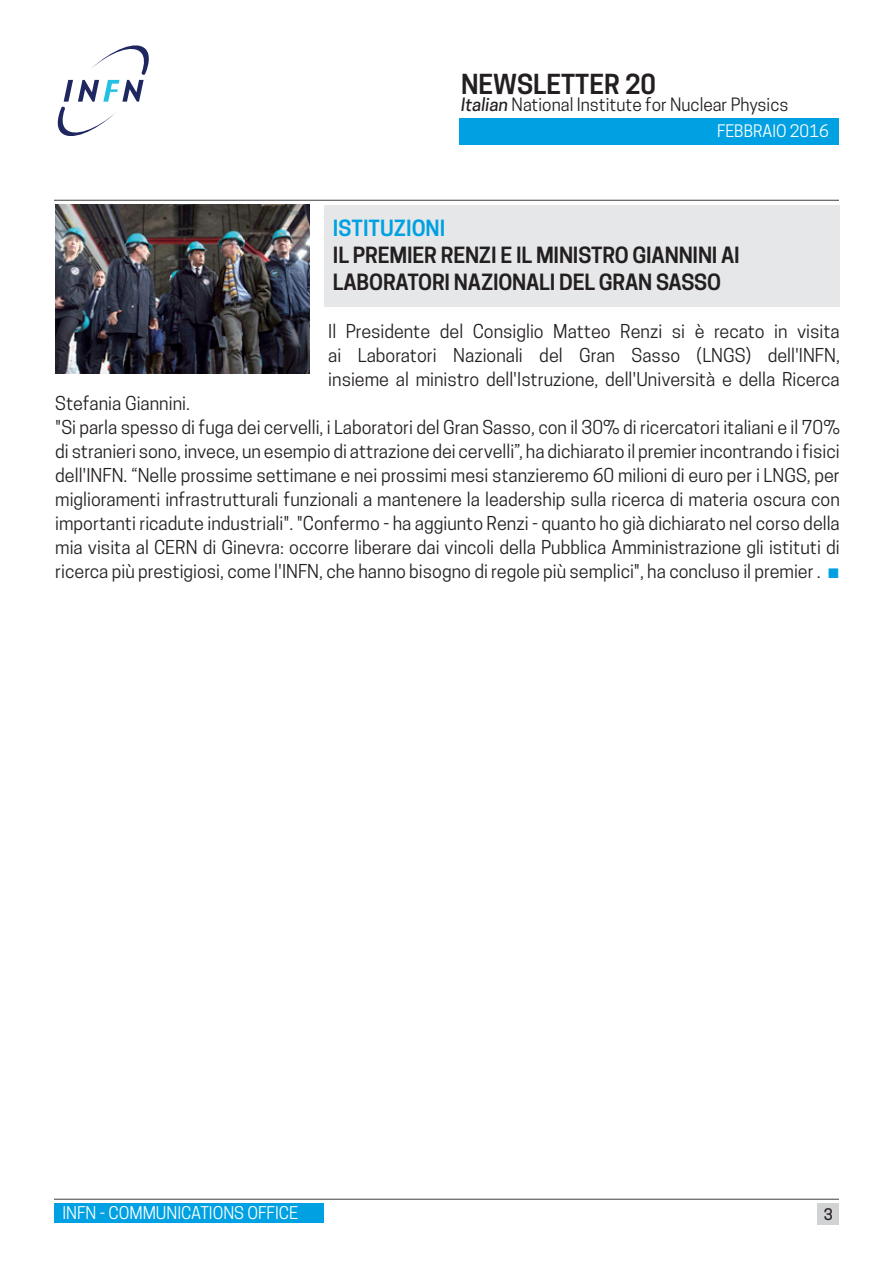
<style>
.page{position:relative;width:893px;height:1263px;background:#fff}
.page>*{position:absolute;margin:0;border:0;box-sizing:border-box;transform-origin:0 0}
.t1{font:600 25.95px "Cooper Hewitt";color:#231f20}
.t2{font:600 21px/27px "Cooper Hewitt";letter-spacing:-.01em;color:#231f20}
.t3{font:600 21px "Cooper Hewitt";color:#00a1e3}
.t4{font:18px/24px "Cooper Hewitt";color:#231f20;text-align:justify}
.t5{font:17.25px "Cooper Hewitt";color:#231f20}
.t6{font:16.5px "Cooper Hewitt";color:#fff}
.t7{font:16.2px "Cooper Hewitt";color:#fff}
.t8{font:500 15px "Cooper Hewitt";color:#231f20}
.s1{font-weight:500;font-style:italic}
.s2{color:#00a1e3}
</style>
<div class="page">
<div style="left:54px;top:1203px;width:269px;height:20px;background:#00a1e3"></div>
<hr style="left:54px;top:1199px;width:785px;height:1px;background:#3e3e3f">
<div style="left:818px;top:1203px;width:21px;height:22px;background:#d1d2d4"></div>
<img style="left:55px;top:205px;width:254px;height:168px">
<div style="left:324px;top:205px;width:516px;height:101px;background:#e6e7e9"></div>
<svg style="left:57px;top:45px;width:92px;height:91px"></svg>
<hr style="left:54px;top:200px;width:785px;height:1px;background:#3e3e3f">
<div style="left:459px;top:118px;width:380px;height:27px;background:#00a1e3"></div>
<h1 class="t1" style="left:461px;top:69px;width:197px">NEWSLETTER 20</h1>
<p class="t5" style="left:461px;top:95px;width:329px"><span class="s1">Italian</span> National Institute for Nuclear Physics</p>
<p class="t7" style="left:717px;top:122px;width:113px">FEBBRAIO 2016</p>
<p class="t3" style="left:333px;top:216px;width:114px">ISTITUZIONI</p>
<p class="t2" style="left:333px;top:242px;width:408px">IL PREMIER RENZI E IL MINISTRO GIANNINI AI<br>LABORATORI NAZIONALI DEL GRAN SASSO</p>
<p class="t4" style="left:328px;top:319px;width:513px">Il Presidente del Consiglio Matteo Renzi si è recato in visita ai Laboratori Nazionali del Gran Sasso (LNGS) dell'INFN, insieme al ministro dell'Istruzione, dell'Università e della Ricerca</p>
<p class="t4" style="left:55px;top:391px;width:786px;text-align:left">Stefania Giannini.<br>"Si parla spesso di fuga dei cervelli, i Laboratori del Gran Sasso, con il 30% di ricercatori italiani e il 70% di stranieri sono, invece, un esempio di attrazione dei cervelli”, ha dichiarato il premier incontrando i fisici dell'INFN. “Nelle prossime settimane e nei prossimi mesi stanzieremo 60 milioni di euro per i LNGS, per miglioramenti infrastrutturali funzionali a mantenere la leadership sulla ricerca di materia oscura con importanti ricadute industriali". "Confermo - ha aggiunto Renzi - quanto ho già dichiarato nel corso della mia visita al CERN di Ginevra: occorre liberare dai vincoli della Pubblica Amministrazione gli istituti di ricerca più prestigiosi, come l'INFN, che hanno bisogno di regole più semplici", ha concluso il premier . <span class="s2">▪</span></p>
<p class="t6" style="left:63px;top:1203px;width:237px">INFN - COMMUNICATIONS OFFICE</p>
<p class="t8" style="left:824px;top:1205px;width:10px">3</p>
</div>
